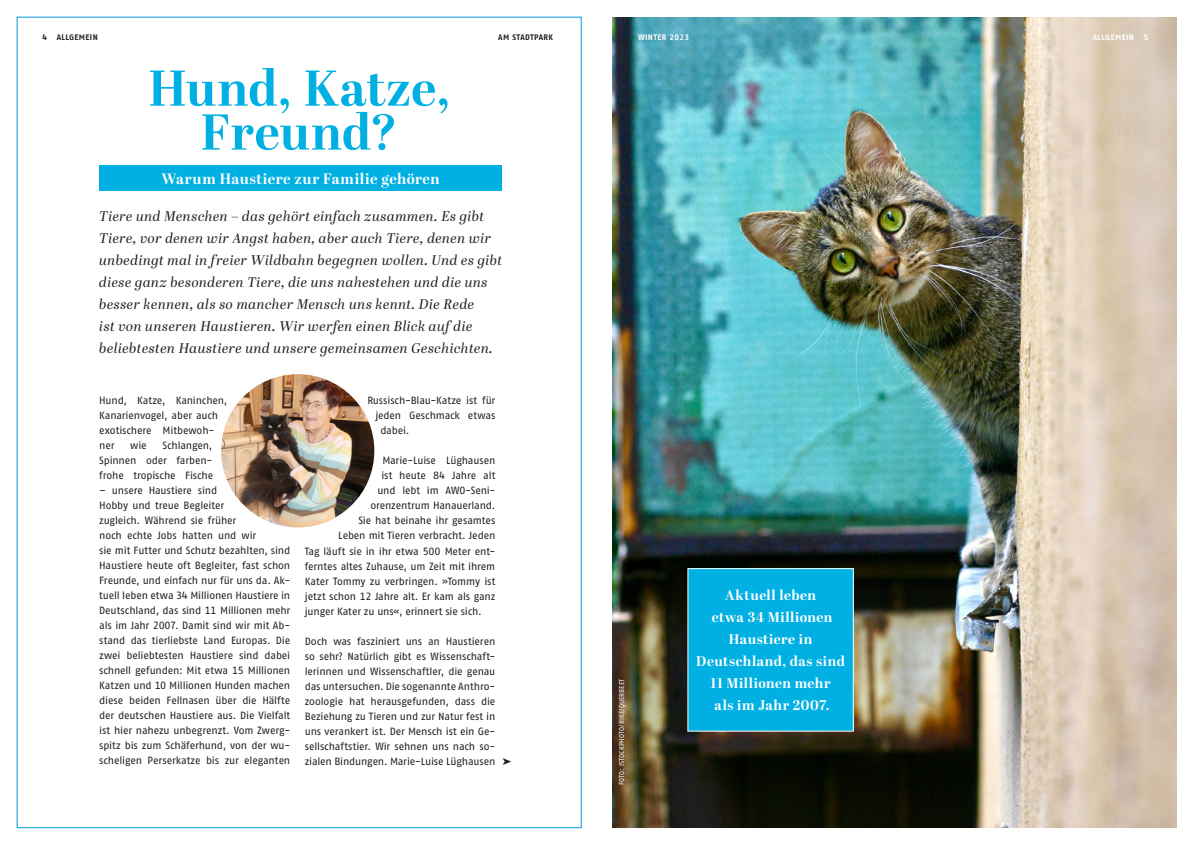
<style>
.page{position:relative;width:1191px;height:842px;background:#fff}
.page>*{position:absolute;margin:0;border:0;box-sizing:border-box;transform-origin:0 0}
.t1{font:700 50.2px/43.9px "Abril Display";letter-spacing:.005em;color:#00b0e3;text-align:center}
.t2{font:700 15px "Abril Display";letter-spacing:.035em;color:#fff}
.t3{font:italic 14px/22px "Abril Display";letter-spacing:.03em;color:#231f20}
.t4{font:700 14px/22px "Abril Display";letter-spacing:.035em;color:#fff;text-align:center}
.t5{font:10.5px/15px "Fago No Tf";letter-spacing:-.015em;color:#231f20}
.t6{font:700 8px "AWO Fago Office";letter-spacing:.05em;color:#231f20}
.t7{font:700 8px "AWO Fago Office";letter-spacing:.05em;color:#fff}
.t8{font:7px "AWO Fago Office";letter-spacing:.02em;color:#fff}
</style>
<div class="page">
<div style="left:99px;top:166px;width:403px;height:25px;background:#00b0e3"></div>
<img style="left:221px;top:374px;width:153px;height:153px;border-radius:77px">
<img style="left:612px;top:17px;width:564px;height:811px">
<div style="left:688px;top:569px;width:165px;height:162px;background:#00b0e3"></div>
<p class="t6" style="left:43px;top:33px;width:57px">4 ALLGEMEIN</p>
<p class="t1" style="left:148px;top:69px;width:303px">Hund, Katze,<br>Freund?</p>
<p class="t2" style="left:161px;top:168px;width:279px">Warum Haustiere zur Familie gehören</p>
<p class="t6" style="left:498px;top:33px;width:56px">AM STADTPARK</p>
<p class="t3" style="left:99px;top:206px;width:404px">Tiere und Menschen – das gehört einfach zusammen. Es gibt Tiere, vor denen wir Angst haben, aber auch Tiere, denen wir unbedingt mal in freier Wildbahn begegnen wollen. Und es gibt diese ganz besonderen Tiere, die uns nahestehen und die uns besser kennen, als so mancher Mensch uns kennt. Die Rede<br>ist von unseren Haustieren. Wir werfen einen Blick auf die beliebtesten Haustiere und unsere gemeinsamen Geschichten.</p>
<p class="t5" style="left:99px;top:393px;width:129px">Hund, Katze, Kaninchen,<br>Kanarienvogel, aber auch exotischere Mitbewoh&shy;ner</p>
<p class="t5" style="left:130px;top:438px;width:18px">wie</p>
<p class="t5" style="left:99px;top:438px;width:116px;text-align:justify;text-indent:63px">Schlangen, Spinnen oder farben&shy;frohe tropische Fische</p>
<p class="t5" style="left:99px;top:483px;width:193px">– unsere Haustiere sind<br>Hobby und treue Begleiter<br>zugleich. Während sie früher<br>noch echte Jobs hatten und wir<br>sie mit Futter und Schutz bezahlten, sind Haustiere heute oft Begleiter, fast schon Freunde, und einfach nur für uns da. Ak&shy;tuell leben etwa 34 Millionen Haustiere in Deutschland, das sind 11 Millionen mehr als im Jahr 2007. Damit sind wir mit Ab&shy;stand das tierliebste Land Europas. Die zwei beliebtesten Haustiere sind dabei schnell gefunden: Mit etwa 15 Millionen Katzen und 10 Millionen Hunden machen diese beiden Fellnasen über die Hälfte der deutschen Haustiere aus. Die Vielfalt ist hier nahezu unbegrenzt. Vom Zwerg&shy;spitz bis zum Schäferhund, von der wu&shy;scheligen Perserkatze bis zur eleganten</p>
<p class="t5" style="left:367px;top:393px;width:130px">Russisch-Blau-Katze ist für</p>
<p class="t5" style="left:375px;top:408px;width:121px">jeden Geschmack etwas</p>
<p class="t5" style="left:380px;top:423px;width:30px">dabei.</p>
<p class="t5" style="left:382px;top:453px;width:115px">Marie-Luise Lüghausen</p>
<p class="t5" style="left:381px;top:468px;width:115px">ist heute 84 Jahre alt</p>
<p class="t5" style="left:377px;top:483px;width:120px">und lebt im AWO-Seni-</p>
<p class="t5" style="left:370px;top:498px;width:127px">orenzentrum Hanauerland.</p>
<p class="t5" style="left:358px;top:513px;width:139px">Sie hat beinahe ihr gesamtes</p>
<p class="t5" style="left:338px;top:528px;width:159px">Leben mit Tieren verbracht. Jeden</p>
<p class="t5" style="left:305px;top:543px;width:192px">Tag läuft sie in ihr etwa 500 Meter ent-</p>
<p class="t5" style="left:305px;top:558px;width:192px">ferntes altes Zuhause, um Zeit mit ihrem</p>
<p class="t5" style="left:305px;top:573px;width:192px">Kater Tommy zu verbringen. »Tommy ist</p>
<p class="t5" style="left:305px;top:588px;width:192px">jetzt schon 12 Jahre alt. Er kam als ganz</p>
<p class="t5" style="left:305px;top:603px;width:178px">junger Kater zu uns«, erinnert sie sich.</p>
<p class="t5" style="left:305px;top:633px;width:192px;text-align:justify">Doch was fasziniert uns an Haustieren so sehr? Natürlich gibt es Wissenschaft&shy;lerinnen und Wissenschaftler, die genau das untersuchen. Die sogenannte Anthro&shy;zoologie hat herausgefunden, dass die Beziehung zu Tieren und zur Natur fest in uns verankert ist. Der Mensch ist ein Ge&shy;sellschaftstier. Wir sehnen uns nach so&shy;zialen Bindungen. Marie-Luise Lüghausen</p>
<p class="t7" style="left:638px;top:33px;width:53px">WINTER 2023</p>
<p class="t7" style="left:1092px;top:33px;width:57px">ALLGEMEIN 5</p>
<p class="t8" style="left:617px;top:785px;width:108px;rotate:-90deg">FOTO: ISTOCKPHOTO/RIKE/QUERBEET</p>
<p class="t4" style="left:696px;top:585px;width:150px">Aktuell leben<br>etwa 34 Millionen<br>Haustiere in<br>Deutschland, das sind<br>11 Millionen mehr<br>als im Jahr 2007.</p>
</div>
